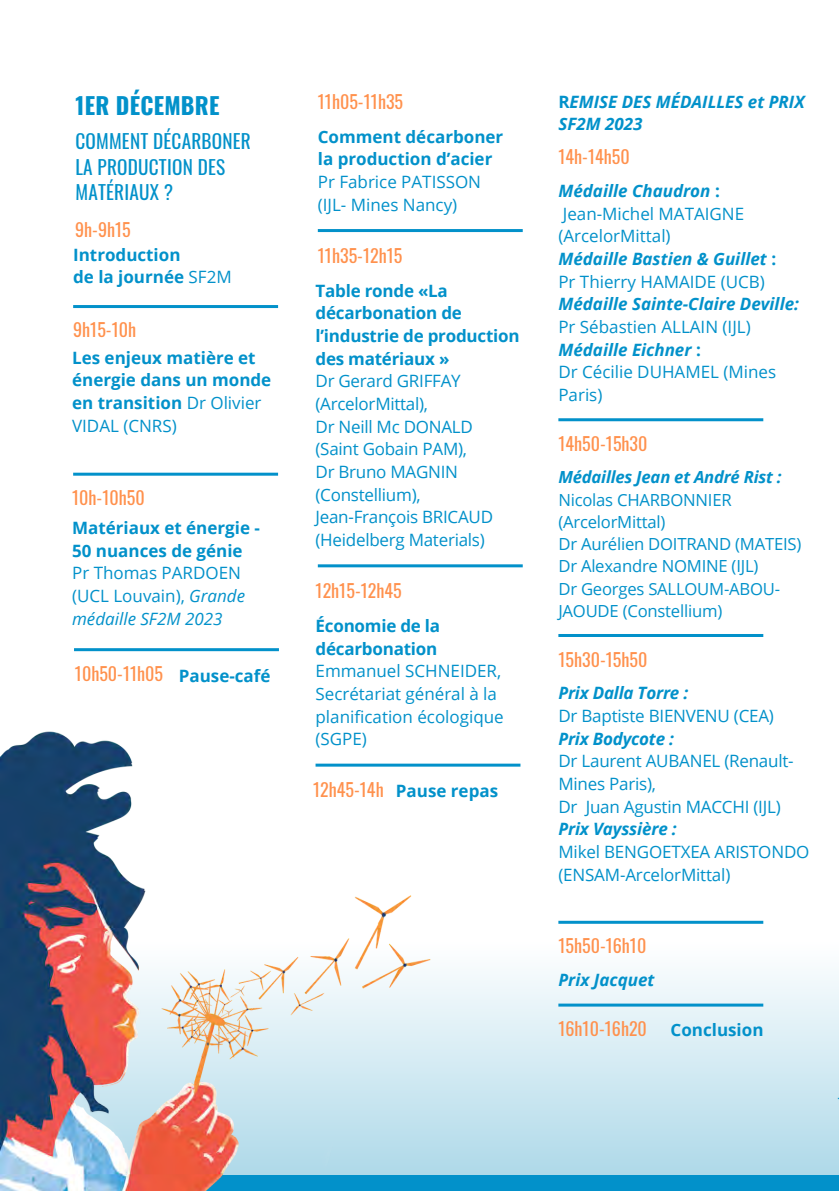
<style>
.page{position:relative;width:839px;height:1191px;background:#fff}
.page>*{position:absolute;margin:0;border:0;box-sizing:border-box;transform-origin:0 0}
.t1{font:700 23.2px "Oswald";letter-spacing:.01em;color:#0291ca}
.t2{font:19.2px/25.6px "Oswald";letter-spacing:.01em;color:#0291ca}
.t3{font:18px "Oswald";color:#ff914d}
.t4{font:17px/22.6px "Open Sans";letter-spacing:-.01em;color:#0291ca}
.t5{font:700 17px/22.6px "Open Sans";color:#0291ca}
.t6{font:italic 700 17px "Open Sans";color:#0291ca}
.t7{font:16.6px/22.2px "Open Sans";letter-spacing:-.015em;color:#0291ca}
.t8{font:italic 700 16.6px "Open Sans";letter-spacing:-.015em;color:#0291ca}
.s1{font-weight:400}
.s2{font-style:italic}
.s3{font-style:normal}
</style>
<div class="page">
<hr style="left:73px;top:305px;width:205px;height:3px;background:#0291ca">
<hr style="left:73px;top:473px;width:205px;height:3px;background:#0291ca">
<hr style="left:318px;top:229px;width:204px;height:3px;background:#0291ca">
<hr style="left:318px;top:564px;width:204px;height:3px;background:#0291ca">
<hr style="left:558px;top:418px;width:205px;height:3px;background:#0291ca">
<hr style="left:558px;top:634px;width:205px;height:3px;background:#0291ca">
<hr style="left:74px;top:648px;width:205px;height:3px;background:#0291ca">
<div style="left:0;top:942px;width:838px;height:249px;background:linear-gradient(to bottom,#feffff,#a9d6e7)"></div>
<div style="left:205px;top:1175px;width:633px;height:16px;background:#0291ca"></div>
<img style="left:0;top:731px;width:574px;height:460px">
<hr style="left:558px;top:921px;width:205px;height:3px;background:#0291ca">
<hr style="left:315px;top:764px;width:205px;height:3px;background:#0291ca">
<hr style="left:558px;top:1004px;width:205px;height:3px;background:#0291ca">
<p class="t1" style="left:75px;top:87px;width:145px">1ER DÉCEMBRE</p>
<p class="t2" style="left:75px;top:128px;width:177px">COMMENT DÉCARBONER</p>
<p class="t2" style="left:75px;top:153px;width:151px">LA PRODUCTION DES<br>MATÉRIAUX ?</p>
<p class="t3" style="left:75px;top:215px;width:57px">9h-9h15</p>
<p class="t5" style="left:73px;top:243px;width:109px">Introduction</p>
<p class="t5" style="left:73px;top:265px;width:160px">de la journée <span class="s1">SF2M</span></p>
<p class="t3" style="left:73px;top:315px;width:64px">9h15-10h</p>
<p class="t5" style="left:72px;top:346px;width:201px">Les enjeux matière et énergie dans un monde en transition <span class="s1">Dr Olivier<br>VIDAL (CNRS)</span></p>
<p class="t3" style="left:72px;top:483px;width:74px">10h-10h50</p>
<p class="t5" style="left:72px;top:516px;width:189px">Matériaux et énergie -<br>50 nuances de génie</p>
<p class="t4" style="left:72px;top:561px;width:174px">Pr Thomas PARDOEN (UCL Louvain), <span class="s2">Grande médaille SF2M 2023</span></p>
<p class="t3" style="left:75px;top:660px;width:90px">10h50-11h05</p>
<p class="t5" style="left:179px;top:664px;width:93px">Pause-café</p>
<p class="t3" style="left:318px;top:87px;width:87px">11h05-11h35</p>
<p class="t5" style="left:318px;top:125px;width:187px">Comment décarboner la production d’acier</p>
<p class="t4" style="left:318px;top:170px;width:165px">Pr Fabrice PATISSON</p>
<p class="t4" style="left:318px;top:193px;width:141px">(IJL- Mines Nancy)</p>
<p class="t3" style="left:318px;top:241px;width:86px">11h35-12h15</p>
<p class="t5" style="left:315px;top:279px;width:206px">Table ronde «La décarbonation de l’industrie de production des matériaux »</p>
<p class="t4" style="left:315px;top:369px;width:147px">Dr Gerard GRIFFAY (ArcelorMittal),</p>
<p class="t4" style="left:315px;top:415px;width:159px">Dr Neill Mc DONALD</p>
<p class="t4" style="left:315px;top:437px;width:153px">(Saint Gobain PAM),</p>
<p class="t4" style="left:315px;top:460px;width:144px">Dr Bruno MAGNIN (Constellium),</p>
<p class="t4" style="left:315px;top:505px;width:179px">Jean-François BRICAUD (Heidelberg Materials)</p>
<p class="t3" style="left:315px;top:577px;width:88px">12h15-12h45</p>
<p class="t5" style="left:315px;top:614px;width:126px">Économie de la décarbonation</p>
<p class="t4" style="left:315px;top:659px;width:190px">Emmanuel SCHNEIDER,<br>Secrétariat général à la planification écologique (SGPE)</p>
<p class="t3" style="left:313px;top:776px;width:72px">12h45-14h</p>
<p class="t5" style="left:396px;top:780px;width:104px">Pause repas</p>
<p class="t6" style="left:558px;top:90px;width:248px"><span class="s3">R</span>EMISE DES MÉDAILLES et PRIX</p>
<p class="t6" style="left:558px;top:112px;width:86px">SF2M 2023</p>
<p class="t3" style="left:558px;top:143px;width:73px">14h-14h50</p>
<p class="t6" style="left:558px;top:179px;width:163px">Médaille Chaudron <span class="s3">:</span></p>
<p class="t4" style="left:558px;top:202px;width:187px">Jean-Michel MATAIGNE (ArcelorMittal)</p>
<p class="t6" style="left:558px;top:247px;width:219px">Médaille Bastien &amp; Guillet <span class="s3">:</span></p>
<p class="t4" style="left:558px;top:270px;width:208px">Pr Thierry HAMAIDE (UCB)</p>
<p class="t6" style="left:558px;top:292px;width:242px">Médaille Sainte-Claire Deville:</p>
<p class="t4" style="left:558px;top:315px;width:194px">Pr Sébastien ALLAIN (IJL)</p>
<p class="t6" style="left:558px;top:337px;width:144px">Médaille Eichner <span class="s3">:</span></p>
<p class="t4" style="left:558px;top:360px;width:219px">Dr Cécilie DUHAMEL (Mines<br>Paris)</p>
<p class="t3" style="left:558px;top:429px;width:91px">14h50-15h30</p>
<p class="t8" style="left:558px;top:466px;width:225px">Médailles Jean et André Rist :</p>
<p class="t7" style="left:558px;top:488px;width:175px">Nicolas CHARBONNIER (ArcelorMittal)</p>
<p class="t7" style="left:558px;top:533px;width:244px">Dr Aurélien DOITRAND (MATEIS)</p>
<p class="t7" style="left:558px;top:555px;width:201px">Dr Alexandre NOMINE (IJL)</p>
<p class="t7" style="left:558px;top:577px;width:223px">Dr Georges SALLOUM-ABOU-<br>JAOUDE (Constellium)</p>
<p class="t3" style="left:558px;top:645px;width:90px">15h30-15h50</p>
<p class="t6" style="left:558px;top:681px;width:131px">Prix Dalla Torre :</p>
<p class="t4" style="left:558px;top:704px;width:217px">Dr Baptiste BIENVENU (CEA)</p>
<p class="t6" style="left:558px;top:727px;width:117px">Prix Bodycote :</p>
<p class="t4" style="left:558px;top:750px;width:237px">Dr Laurent AUBANEL (Renault-<br>Mines Paris),</p>
<p class="t4" style="left:558px;top:795px;width:224px">Dr Juan Agustin MACCHI (IJL)</p>
<p class="t6" style="left:558px;top:817px;width:120px">Prix Vayssière :</p>
<p class="t4" style="left:558px;top:840px;width:252px">Mikel BENGOETXEA ARISTONDO (ENSAM-ArcelorMittal)</p>
<p class="t3" style="left:558px;top:932px;width:89px">15h50-16h10</p>
<p class="t6" style="left:558px;top:968px;width:98px">Prix Jacquet</p>
<p class="t3" style="left:558px;top:1015px;width:90px">16h10-16h20</p>
<p class="t5" style="left:670px;top:1019px;width:94px">Conclusion</p>
</div>
